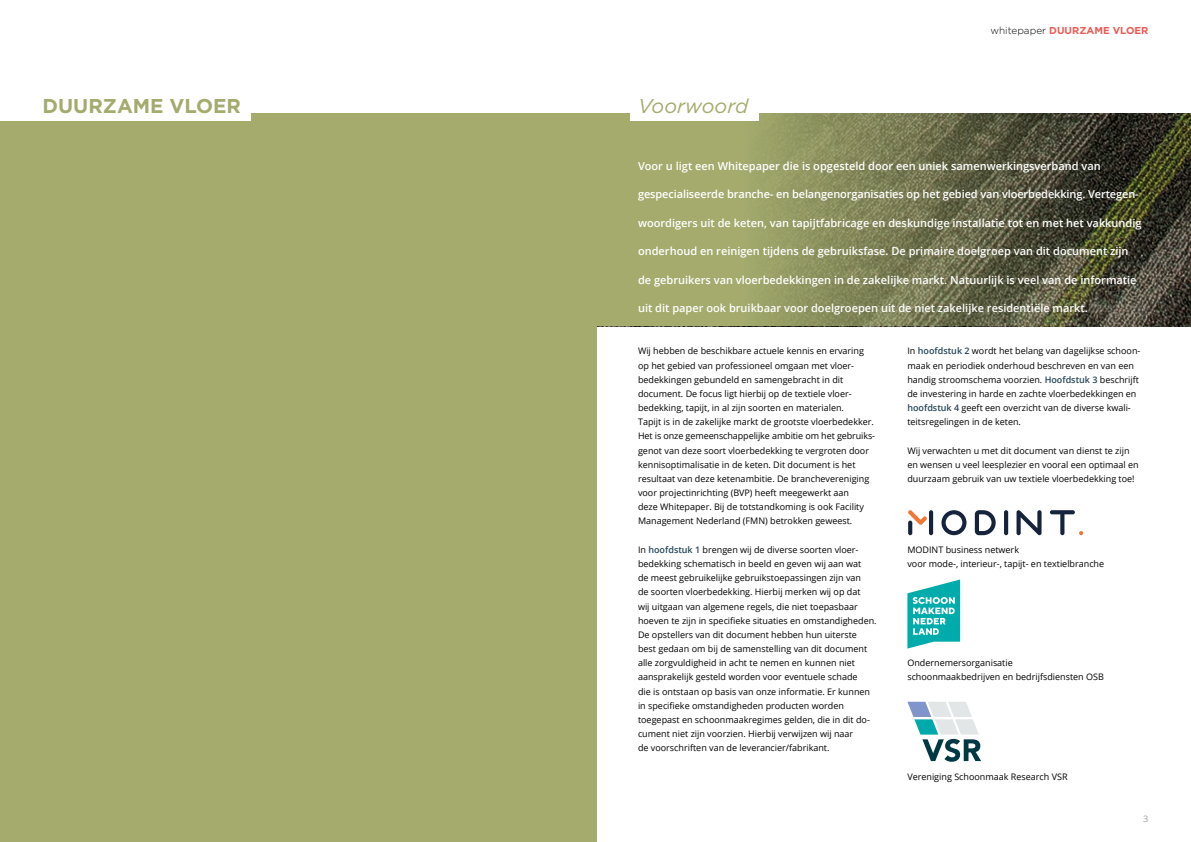
<style>
.page{position:relative;width:1191px;height:842px;background:#fff}
.page>*{position:absolute;margin:0;border:0;box-sizing:border-box;transform-origin:0 0}
.t1{font:700 20px "Gotham";color:#a4ab6d}
.t2{font:italic 20px "Gotham";color:#a4ab6d}
.t3{font:600 11px "Open Sans";color:#fff}
.t4{font:700 10px "Gotham";color:#eb5b55}
.t5{font:9px/14.2px "Open Sans";color:#000}
.t6{font:9px "Open Sans";color:#9d9d9c}
.s1{font-weight:300;color:#000}
.s2{font-weight:600;color:#25465a}
</style>
<div class="page">
<img style="left:1123px;top:113px;width:68px;height:213px">
<svg style="left:596px;top:113px;width:527px;height:213px;background:#7c8055"></svg>
<div style="left:592px;top:91px;width:166px;height:30px;background:#fff"></div>
<div style="left:0;top:113px;width:596px;height:729px;background:#a4ab6d"></div>
<div style="left:0;top:113px;width:629px;height:43px;background:#a4ab6d"></div>
<div style="left:0;top:91px;width:250px;height:30px;background:#fff"></div>
<svg style="left:907px;top:702px;width:74px;height:60px"></svg>
<svg style="left:974px;top:510px;width:21px;height:25px"></svg>
<hr style="left:1004px;top:510px;width:4px;height:25px;background:#15243c;border-radius:2px">
<svg style="left:1016px;top:510px;width:25px;height:25px"></svg>
<svg style="left:908px;top:521px;width:4px;height:14px"></svg>
<svg style="left:908px;top:510px;width:19px;height:15px"></svg>
<hr style="left:929px;top:510px;width:4px;height:25px;background:#15243c;border-radius:2px">
<svg style="left:941px;top:510px;width:25px;height:25px"></svg>
<svg style="left:1049px;top:510px;width:34px;height:25px"></svg>
<svg style="left:907px;top:579px;width:53px;height:69px"></svg>
<h1 class="t1" style="left:43px;top:94px;width:200px">DUURZAME VLOER</h1>
<h1 class="t2" style="left:638px;top:95px;width:112px">Voorwoord</h1>
<p class="t4" style="left:990px;top:24px;width:159px"><span class="s1">whitepaper</span> DUURZAME VLOER</p>
<p class="t3" style="left:638px;top:159px;width:464px">Voor u ligt een Whitepaper die is opgesteld door een uniek samenwerkingsverband van</p>
<p class="t3" style="left:638px;top:187px;width:502px">gespecialiseerde branche- en belangenorganisaties op het gebied van vloerbedekking. Vertegen-</p>
<p class="t3" style="left:638px;top:215px;width:505px">woordigers uit de keten, van tapijtfabricage en deskundige installatie tot en met het vakkundig</p>
<p class="t3" style="left:638px;top:244px;width:492px">onderhoud en reinigen tijdens de gebruiksfase. De primaire doelgroep van dit document zijn</p>
<p class="t3" style="left:638px;top:272px;width:500px">de gebruikers van vloerbedekkingen in de zakelijke markt. Natuurlijk is veel van de informatie</p>
<p class="t3" style="left:638px;top:300px;width:451px">uit dit paper ook bruikbaar voor doelgroepen uit de niet zakelijke residentiële markt.</p>
<p class="t5" style="left:638px;top:344px;width:239px">Wij hebben de beschikbare actuele kennis en ervaring op het gebied van professioneel omgaan met vloer&shy;bedekkingen gebundeld en samengebracht in dit document. De focus ligt hierbij op de textiele vloer&shy;bedekking, tapijt, in al zijn soorten en materialen.<br>Tapijt is in de zakelijke markt de grootste vloerbedekker.<br>Het is onze gemeenschappelijke ambitie om het gebruiks&shy;genot van deze soort vloerbedekking te vergroten door kennisoptimalisatie in de keten. Dit document is het resultaat van deze ketenambitie. De branchevereniging voor projectinrichting (BVP) heeft meegewerkt aan<br>deze Whitepaper. Bij de totstandkoming is ook Facility Management Nederland (FMN) betrokken geweest.</p>
<p class="t5" style="left:638px;top:542px;width:240px">In <span class="s2">hoofdstuk 1</span> brengen wij de diverse soorten vloer&shy;bedekking schematisch in beeld en geven wij aan wat<br>de meest gebruikelijke gebruikstoepassingen zijn van<br>de soorten vloerbedekking. Hierbij merken wij op dat<br>wij uitgaan van algemene regels, die niet toepasbaar hoeven te zijn in specifieke situaties en omstandigheden.<br>De opstellers van dit document hebben hun uiterste best gedaan om bij de samenstelling van dit document alle zorgvuldigheid in acht te nemen en kunnen niet aansprakelijk gesteld worden voor eventuele schade<br>die is ontstaan op basis van onze informatie. Er kunnen in specifieke omstandigheden producten worden toegepast en schoonmaakregimes gelden, die in dit do&shy;cument niet zijn voorzien. Hierbij verwijzen wij naar<br>de voorschriften van de leverancier/fabrikant.</p>
<p class="t5" style="left:907px;top:344px;width:234px">In <span class="s2">hoofdstuk 2</span> wordt het belang van dagelijkse schoon&shy;maak en periodiek onderhoud beschreven en van een handig stroomschema voorzien. <span class="s2">Hoofdstuk 3</span> beschrijft de investering in harde en zachte vloerbedekkingen en <span class="s2">hoofdstuk 4</span> geeft een overzicht van de diverse kwali&shy;teitsregelingen in de keten.</p>
<p class="t5" style="left:907px;top:443px;width:233px">Wij verwachten u met dit document van dienst te zijn en wensen u veel leesplezier en vooral een optimaal en duurzaam gebruik van uw textiele vloerbedekking toe!</p>
<p class="t5" style="left:907px;top:542px;width:198px">MODINT business netwerk<br>voor mode-, interieur-, tapijt- en textielbranche</p>
<p class="t5" style="left:907px;top:656px;width:198px">Ondernemersorganisatie schoonmaakbedrijven en bedrijfsdiensten OSB</p>
<p class="t5" style="left:907px;top:769px;width:162px">Vereniging Schoonmaak Research VSR</p>
<p class="t6" style="left:1143px;top:813px;width:7px">3</p>
</div>
